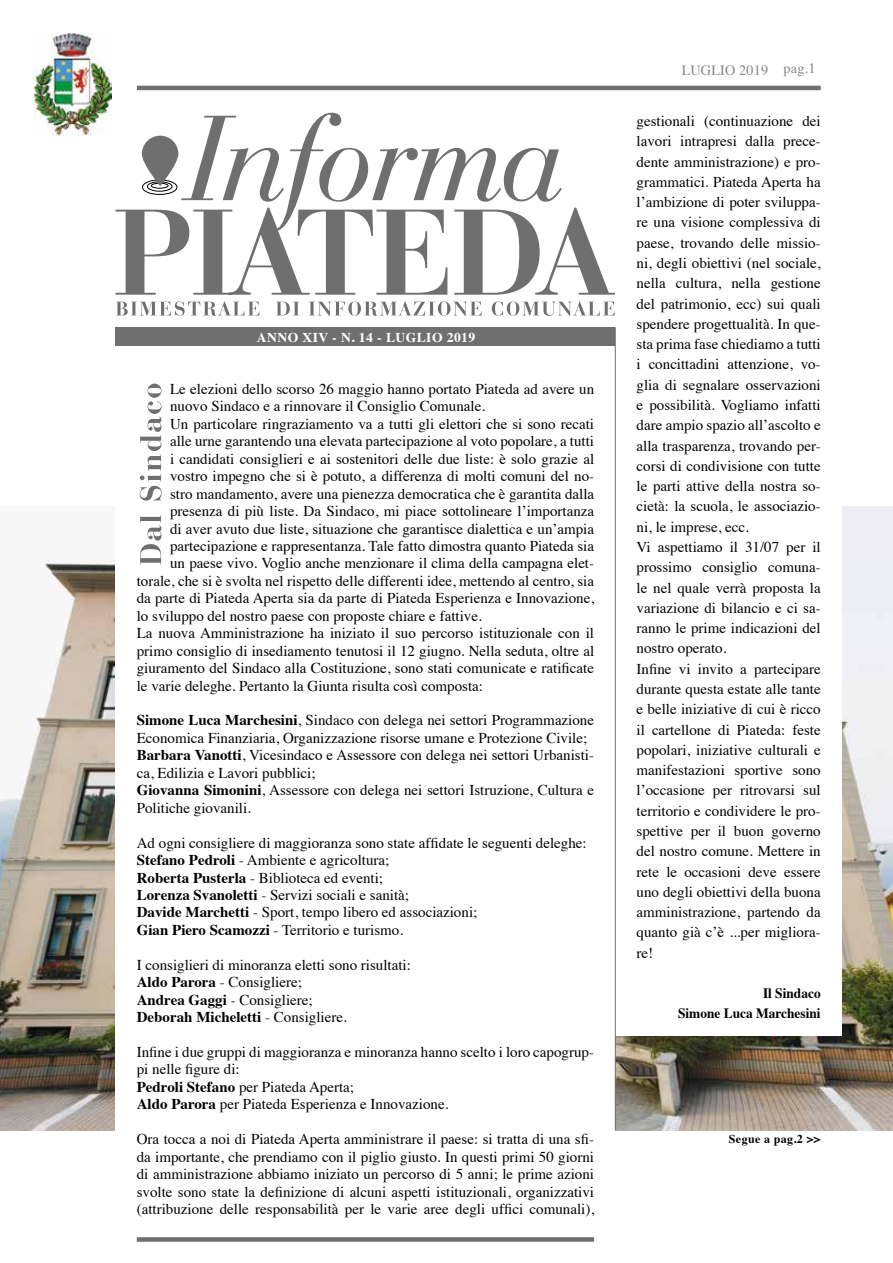
<style>
.page{position:relative;width:893px;height:1263px;background:#fff}
.page>*{position:absolute;margin:0;border:0;box-sizing:border-box;transform-origin:0 0}
.t1{font:15px/20.2px "Times";color:#000}
.t2{font:700 14.25px/20.2px "Times";color:#000;text-align:right;scale:.94 1}
.t3{font:14.25px "Times";letter-spacing:.01em;color:#878787}
.t4{font:700 13.5px "Times";letter-spacing:.03em;color:#fff}
.t5{font:700 12px "Times";letter-spacing:.03em;color:#000}
.s1{font-weight:700}
</style>
<div class="page">
<svg style="left:142px;top:181px;width:36px;height:14px"></svg>
<svg style="left:142px;top:136px;width:36px;height:50px;fill:#706f6f"></svg>
<svg style="left:116px;top:208px;width:499px;height:87px"></svg>
<svg style="left:181px;top:113px;width:381px;height:119px"></svg>
<svg style="left:116px;top:301px;width:499px;height:15px"></svg>
<div style="left:116px;top:327px;width:501px;height:19px;background:#706f6f"></div>
<img style="left:0;top:507px;width:893px;height:623px">
<hr style="left:137px;top:86px;width:684px;height:4px;background:#706f6f">
<div style="left:137px;top:1237px;width:457px;height:5px;background:#706f6f"></div>
<div style="left:116px;top:383px;width:499px;height:831px;background:#fff"></div>
<div style="left:615px;top:115px;width:227px;height:920px;background:#fff"></div>
<img style="left:34px;top:33px;width:77px;height:102px">
<svg style="left:140px;top:384px;width:22px;height:181px"></svg>
<hr style="left:615px;top:327px;width:1px;height:803px;background:#706f6f">
<p class="t4" style="left:257px;top:324px;width:220px">ANNO XIV - N. 14 - LUGLIO 2019</p>
<p class="t1" style="left:170px;top:377px;width:426px">Le elezioni dello scorso 26 maggio hanno portato Piateda ad avere un</p>
<p class="t1" style="left:170px;top:395px;width:316px">nuovo Sindaco e a rinnovare il Consiglio Comunale.</p>
<p class="t1" style="left:170px;top:412px;width:425px">Un particolare ringraziamento va a tutti gli elettori che si sono recati</p>
<p class="t1" style="left:170px;top:430px;width:426px">alle urne garantendo una elevata partecipazione al voto popolare, a tutti</p>
<p class="t1" style="left:170px;top:447px;width:426px">i candidati consiglieri e ai sostenitori delle due liste: è solo grazie al</p>
<p class="t1" style="left:170px;top:465px;width:426px">vostro impegno che si è potuto, a differenza di molti comuni del no-</p>
<p class="t1" style="left:170px;top:482px;width:426px">stro mandamento, avere una pienezza democratica che è garantita dalla</p>
<p class="t1" style="left:170px;top:500px;width:426px">presenza di più liste. Da Sindaco, mi piace sottolineare l’importanza</p>
<p class="t1" style="left:170px;top:517px;width:426px">di aver avuto due liste, situazione che garantisce dialettica e un’ampia</p>
<p class="t1" style="left:170px;top:534px;width:426px">partecipazione e rappresentanza. Tale fatto dimostra quanto Piateda sia</p>
<p class="t1" style="left:170px;top:552px;width:426px">un paese vivo. Voglio anche menzionare il clima della campagna elet-</p>
<p class="t1" style="left:137px;top:569px;width:459px">torale, che si è svolta nel rispetto delle differenti idee, mettendo al centro, sia</p>
<p class="t1" style="left:137px;top:587px;width:459px">da parte di Piateda Aperta sia da parte di Piateda Esperienza e Innovazione,</p>
<p class="t1" style="left:137px;top:604px;width:346px">lo sviluppo del nostro paese con proposte chiare e fattive.</p>
<p class="t1" style="left:137px;top:622px;width:459px">La nuova Amministrazione ha iniziato il suo percorso istituzionale con il</p>
<p class="t1" style="left:137px;top:639px;width:459px">primo consiglio di insediamento tenutosi il 12 giugno. Nella seduta, oltre al</p>
<p class="t1" style="left:137px;top:657px;width:459px">giuramento del Sindaco alla Costituzione, sono stati comunicate e ratificate</p>
<p class="t1" style="left:137px;top:674px;width:348px">le varie deleghe. Pertanto la Giunta risulta così composta:</p>
<p class="t1" style="left:137px;top:710px;width:459px;line-height:17.4px"><span class="s1">Simone Luca Marchesini</span>, Sindaco con delega nei settori Programmazione Economica Finanziaria, Organizzazione risorse umane e Protezione Civile; <span class="s1">Barbara Vanotti</span>, Vicesindaco e Assessore con delega nei settori Urbanisti&shy;ca, Edilizia e Lavori pubblici;<br><span class="s1">Giovanna Simonini</span>, Assessore con delega nei settori Istruzione, Cultura e Politiche giovanili.</p>
<p class="t1" style="left:137px;top:832px;width:451px;line-height:17.4px">Ad ogni consigliere di maggioranza sono state affidate le seguenti deleghe:<br><span class="s1">Stefano Pedroli</span> - Ambiente e agricoltura;<br><span class="s1">Roberta Pusterla</span> - Biblioteca ed eventi;<br><span class="s1">Lorenza Svanoletti</span> - Servizi sociali e sanità;<br><span class="s1">Davide Marchetti</span> - Sport, tempo libero ed associazioni;<br><span class="s1">Gian Piero Scamozzi</span> - Territorio e turismo.</p>
<p class="t1" style="left:137px;top:955px;width:276px;line-height:17.4px">I consiglieri di minoranza eletti sono risultati:<br><span class="s1">Aldo Parora</span> - Consigliere;<br><span class="s1">Andrea Gaggi</span> - Consigliere;<br><span class="s1">Deborah Micheletti</span> - Consigliere.</p>
<p class="t1" style="left:137px;top:1042px;width:459px;line-height:17.4px">Infine i due gruppi di maggioranza e minoranza hanno scelto i loro capogrup&shy;pi nelle figure di:<br><span class="s1">Pedroli Stefano</span> per Piateda Aperta;<br><span class="s1">Aldo Parora</span> per Piateda Esperienza e Innovazione.</p>
<p class="t1" style="left:137px;top:1129px;width:459px;line-height:17.4px;text-align:justify">Ora tocca a noi di Piateda Aperta amministrare il paese: si tratta di una sfi&shy;da importante, che prendiamo con il piglio giusto. In questi primi 50 giorni di amministrazione abbiamo iniziato un percorso di 5 anni; le prime azioni svolte sono state la definizione di alcuni aspetti istituzionali, organizzativi (attribuzione delle responsabilità per le varie aree degli uffici comunali),</p>
<p class="t3" style="left:682px;top:57px;width:135px">LUGLIO 2019 pag.1</p>
<p class="t1" style="left:637px;top:110px;width:186px">gestionali (continuazione dei lavori intrapresi dalla prece&shy;dente amministrazione) e pro&shy;grammatici. Piateda Aperta ha l’ambizione di poter sviluppa&shy;re una visione complessiva di paese, trovando delle missio&shy;ni, degli obiettivi (nel sociale, nella cultura, nella gestione del patrimonio, ecc) sui quali spendere progettualità. In que&shy;sta prima fase chiediamo a tutti i concittadini attenzione, vo&shy;glia di segnalare osservazioni e possibilità. Vogliamo infatti dare ampio spazio all’ascolto e alla trasparenza, trovando per&shy;corsi di condivisione con tutte le parti attive della nostra so&shy;cietà: la scuola, le associazio&shy;ni, le imprese, ecc.<br>Vi aspettiamo il 31/07 per il prossimo consiglio comuna&shy;le nel quale verrà proposta la variazione di bilancio e ci sa&shy;ranno le prime indicazioni del nostro operato.<br>Infine vi invito a partecipare durante questa estate alle tante e belle iniziative di cui è ricco il cartellone di Piateda: feste popolari, iniziative culturali e manifestazioni sportive sono l’occasione per ritrovarsi sul territorio e condividere le pro&shy;spettive per il buon governo del nostro comune. Mettere in rete le occasioni deve essere uno degli obiettivi della buona amministrazione, partendo da quanto già c’è ...per migliora&shy;re!</p>
<p class="t2" style="left:678px;top:982px;width:153px">Il Sindaco<br>Simone Luca Marchesini</p>
<p class="t5" style="left:729px;top:1127px;width:93px">Segue a pag.2 &gt;&gt;</p>
</div>
